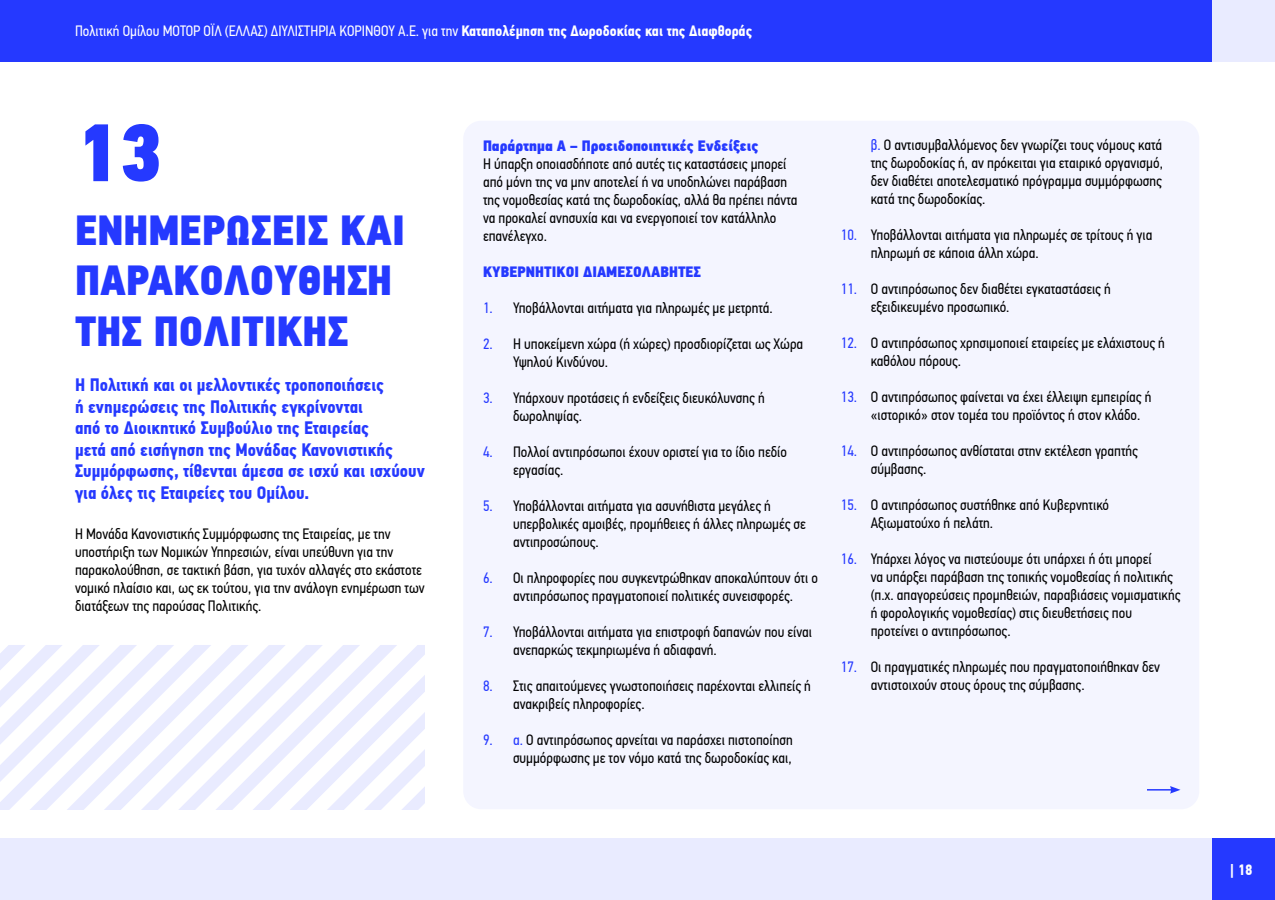
<style>
.page{position:relative;width:1275px;height:900px;background:#fff}
.page>*{position:absolute;margin:0;border:0;box-sizing:border-box;transform-origin:0 0}
.t1{font:81.6px "PF Din Text Cond Pro X Black";color:#2539ff}
.t2{font:42px/50.4px "PF Din Text Cond Pro X Black";color:#2539ff}
.t3{font:700 18px/21.6px "PF Din Text Cond Pro";color:#2539ff}
.t4{font:15px/18px "PF Din Text Cond Pro";color:#000}
.t5{font:15px "PF Din Text Cond Pro";color:#fff}
.t6{font:15px "PF Din Text Cond Pro X Black";color:#2539ff}
.t7{font:700 15px "PF Din Text Cond Pro";color:#fff}
.s1{font-weight:700}
.s2{color:#2539ff}
</style>
<div class="page">
<div style="left:63px;top:0;width:1212px;height:61px;background:#e9ebff"></div>
<div style="left:0;top:839px;width:1212px;height:61px;background:#e9ebff"></div>
<div style="left:0;top:0;width:1212px;height:61px;background:#2539ff"></div>
<div style="left:1212px;top:839px;width:63px;height:61px;background:#2539ff"></div>
<div style="left:463px;top:121px;width:736px;height:688px;background:#f4f5ff;border-radius:18px"></div>
<hr style="left:1147px;top:789px;width:25px;height:2px;background:#2539ff">
<svg style="left:1170px;top:786px;width:10px;height:8px"></svg>
<svg style="left:0;top:645px;width:425px;height:165px"></svg>
<p class="t5" style="left:75px;top:22px;width:679px">Πολιτική Ομίλου ΜΟΤΟΡ ΟΪΛ (ΕΛΛΑΣ) ΔΙΥΛΙΣΤΗΡΙΑ ΚΟΡΙΝΘΟΥ Α.Ε. για την <span class="s1">Καταπολέμηση της Δωροδοκίας και της Διαφθοράς</span></p>
<h1 class="t1" style="left:75px;top:102px;width:90px">13</h1>
<h2 class="t2" style="left:75px;top:206px;width:326px">EΝΗΜΕΡΏΣΕΙΣ ΚΑΙ<br>ΠΑΡΑΚΟΛΟΎΘΗΣΗ<br>ΤΗΣ ΠΟΛΙΤΙΚΉΣ</h2>
<p class="t3" style="left:75px;top:374px;width:351px">Η Πολιτική και οι μελλοντικές τροποποιήσεις<br>ή ενημερώσεις της Πολιτικής εγκρίνονται<br>από το Διοικητικό Συμβούλιο της Εταιρείας<br>μετά από εισήγηση της Μονάδας Κανονιστικής Συμμόρφωσης, τίθενται άμεσα σε ισχύ και ισχύουν για όλες τις Εταιρείες του Ομίλου.</p>
<p class="t4" style="left:75px;top:525px;width:351px">Η Μονάδα Κανονιστικής Συμμόρφωσης της Εταιρείας, με την υποστήριξη των Νομικών Υπηρεσιών, είναι υπεύθυνη για την παρακολούθηση, σε τακτική βάση, για τυχόν αλλαγές στο εκάστοτε νομικό πλαίσιο και, ως εκ τούτου, για την ανάλογη ενημέρωση των διατάξεων της παρούσας Πολιτικής.</p>
<p class="t6" style="left:483px;top:136px;width:277px">Παράρτημα Α – Προειδοποιητικές Ενδείξεις</p>
<p class="t4" style="left:483px;top:155px;width:316px">Η ύπαρξη οποιασδήποτε από αυτές τις καταστάσεις μπορεί από μόνη της να μην αποτελεί ή να υποδηλώνει παράβαση της νομοθεσίας κατά της δωροδοκίας, αλλά θα πρέπει πάντα να προκαλεί ανησυχία και να ενεργοποιεί τον κατάλληλο επανέλεγχο.</p>
<p class="t6" style="left:483px;top:262px;width:220px">ΚΥΒΕΡΝΗΤΙΚΟΙ ΔΙΑΜΕΣΟΛΑΒΗΤΕΣ</p>
<p class="t4" style="left:483px;top:299px;width:291px"><span class="s2">1.</span> Υποβάλλονται αιτήματα για πληρωμές με μετρητά.</p>
<p class="t4" style="left:513px;top:335px;width:292px;text-indent:-30px"><span class="s2">2.</span> Η υποκείμενη χώρα (ή χώρες) προσδιορίζεται ως Χώρα<br>Υψηλού Κινδύνου.</p>
<p class="t4" style="left:513px;top:389px;width:253px;text-indent:-30px"><span class="s2">3.</span> Υπάρχουν προτάσεις ή ενδείξεις διευκόλυνσης ή δωροληψίας.</p>
<p class="t4" style="left:513px;top:443px;width:276px;text-indent:-30px"><span class="s2">4.</span> Πολλοί αντιπρόσωποι έχουν οριστεί για το ίδιο πεδίο εργασίας.</p>
<p class="t4" style="left:513px;top:497px;width:294px;text-indent:-30px"><span class="s2">5.</span> Υποβάλλονται αιτήματα για ασυνήθιστα μεγάλες ή υπερβολικές αμοιβές, προμήθειες ή άλλες πληρωμές σε αντιπροσώπους.</p>
<p class="t4" style="left:483px;top:569px;width:337px;text-align:center"><span class="s2">6.</span> Οι πληροφορίες που συγκεντρώθηκαν αποκαλύπτουν ότι ο αντιπρόσωπος πραγματοποιεί πολιτικές συνεισφορές.</p>
<p class="t4" style="left:513px;top:623px;width:301px;text-indent:-30px"><span class="s2">7.</span> Υποβάλλονται αιτήματα για επιστροφή δαπανών που είναι ανεπαρκώς τεκμηριωμένα ή αδιαφανή.</p>
<p class="t4" style="left:513px;top:677px;width:299px;text-indent:-30px"><span class="s2">8.</span> Στις απαιτούμενες γνωστοποιήσεις παρέχονται ελλιπείς ή ανακριβείς πληροφορίες.</p>
<p class="t4" style="left:483px;top:731px;width:311px;text-align:right"><span class="s2">9. α.</span> Ο αντιπρόσωπος αρνείται να παράσχει πιστοποίηση συμμόρφωσης με τον νόμο κατά της δωροδοκίας και,</p>
<p class="t4" style="left:871px;top:136px;width:294px;text-align:justify"><span class="s2">β.</span> Ο αντισυμβαλλόμενος δεν γνωρίζει τους νόμους κατά της δωροδοκίας ή, αν πρόκειται για εταιρικό οργανισμό, δεν διαθέτει αποτελεσματικό πρόγραμμα συμμόρφωσης κατά της δωροδοκίας.</p>
<p class="t4" style="left:871px;top:226px;width:283px;text-indent:-30px"><span class="s2">10.</span> Υποβάλλονται αιτήματα για πληρωμές σε τρίτους ή για πληρωμή σε κάποια άλλη χώρα.</p>
<p class="t4" style="left:871px;top:280px;width:242px;text-indent:-30px"><span class="s2">11.</span> Ο αντιπρόσωπος δεν διαθέτει εγκαταστάσεις ή εξειδικευμένο προσωπικό.</p>
<p class="t4" style="left:871px;top:334px;width:296px;text-indent:-30px"><span class="s2">12.</span> Ο αντιπρόσωπος χρησιμοποιεί εταιρείες με ελάχιστους ή καθόλου πόρους.</p>
<p class="t4" style="left:871px;top:388px;width:282px;text-indent:-30px"><span class="s2">13.</span> Ο αντιπρόσωπος φαίνεται να έχει έλλειψη εμπειρίας ή «ιστορικό» στον τομέα του προϊόντος ή στον κλάδο.</p>
<p class="t4" style="left:871px;top:442px;width:269px;text-indent:-30px"><span class="s2">14.</span> Ο αντιπρόσωπος ανθίσταται στην εκτέλεση γραπτής σύμβασης.</p>
<p class="t4" style="left:871px;top:496px;width:240px;text-indent:-30px"><span class="s2">15.</span> Ο αντιπρόσωπος συστήθηκε από Κυβερνητικό<br>Αξιωματούχο ή πελάτη.</p>
<p class="t4" style="left:871px;top:550px;width:311px;text-indent:-30px"><span class="s2">16.</span> Υπάρχει λόγος να πιστεύουμε ότι υπάρχει ή ότι μπορεί<br>να υπάρξει παράβαση της τοπικής νομοθεσίας ή πολιτικής (π.χ. απαγορεύσεις προμηθειών, παραβιάσεις νομισματικής ή φορολογικής νομοθεσίας) στις διευθετήσεις που προτείνει ο αντιπρόσωπος.</p>
<p class="t4" style="left:871px;top:658px;width:291px;text-indent:-30px"><span class="s2">17.</span> Οι πραγματικές πληρωμές που πραγματοποιήθηκαν δεν αντιστοιχούν στους όρους της σύμβασης.</p>
<p class="t7" style="left:1230px;top:861px;width:24px">| 18</p>
</div>
